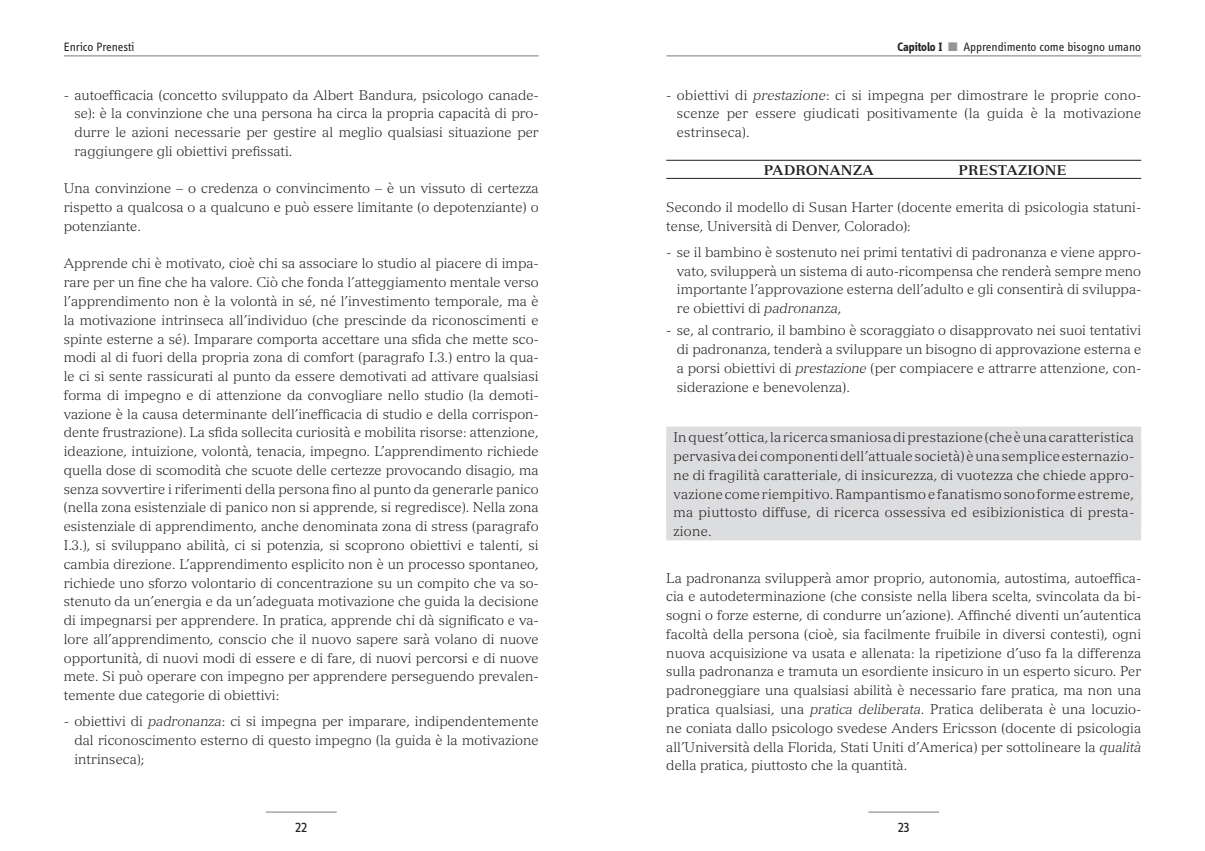
<style>
.page{position:relative;width:1205px;height:851px;background:#fff}
.page>*{position:absolute;margin:0;border:0;box-sizing:border-box;transform-origin:0 0}
.t1{font:300 13.75px/18.8px "Versailles";color:#231f20;text-align:justify}
.t2{font:700 13.75px "Versailles";color:#231f20}
.t3{font:13.75px "Info Disp";color:#231f20}
.t4{font:12.5px "Info Disp";color:#231f20}
.s1{font-weight:700}
.s2{color:#939598}
.s3{font-style:italic}
</style>
<div class="page">
<hr style="left:64px;top:55px;width:475px;height:1px;background:#939598">
<hr style="left:666px;top:55px;width:475px;height:1px;background:#939598">
<hr style="left:868px;top:811px;width:71px;height:1px;background:#939598">
<hr style="left:266px;top:811px;width:71px;height:1px;background:#939598">
<hr style="left:666px;top:160px;width:475px;height:1px;background:#231f20">
<hr style="left:666px;top:178px;width:475px;height:1px;background:#231f20">
<div style="left:666px;top:426px;width:475px;height:39px;background:#dcdddf"></div>
<div style="left:666px;top:464px;width:475px;height:39px;background:#dcdddf"></div>
<div style="left:666px;top:501px;width:475px;height:39px;background:#dcdddf"></div>
<p class="t4" style="left:64px;top:39px;width:72px">Enrico Prenesti</p>
<p class="t4" style="left:897px;top:39px;width:245px"><span class="s1">Capitolo I</span> <span class="s2">■</span> Apprendimento come bisogno umano</p>
<p class="t1" style="left:74px;top:85px;width:466px;text-indent:-11px">- autoefficacia (concetto sviluppato da Albert Bandura, psicologo canade&shy;se): è la convinzione che una persona ha circa la propria capacità di pro&shy;durre le azioni necessarie per gestire al meglio qualsiasi situazione per raggiungere gli obiettivi prefissati.</p>
<p class="t1" style="left:64px;top:179px;width:476px">Una convinzione – o credenza o convincimento – è un vissuto di certezza rispetto a qualcosa o a qualcuno e può essere limitante (o depotenziante) o potenziante.</p>
<p class="t1" style="left:64px;top:254px;width:476px">Apprende chi è motivato, cioè chi sa associare lo studio al piacere di impa&shy;rare per un fine che ha valore. Ciò che fonda l’atteggiamento mentale verso l’apprendimento non è la volontà in sé, né l’investimento temporale, ma è la motivazione intrinseca all’individuo (che prescinde da riconoscimenti e spinte esterne a sé). Imparare comporta accettare una sfida che mette sco&shy;modi al di fuori della propria zona di comfort (paragrafo I.3.) entro la qua&shy;le ci si sente rassicurati al punto da essere demotivati ad attivare qualsiasi forma di impegno e di attenzione da convogliare nello studio (la demoti&shy;vazione è la causa determinante dell’inefficacia di studio e della corrispon&shy;dente frustrazione). La sfida sollecita curiosità e mobilita risorse: attenzione, ideazione, intuizione, volontà, tenacia, impegno. L’apprendimento richiede quella dose di scomodità che scuote delle certezze provocando disagio, ma senza sovvertire i riferimenti della persona fino al punto da generarle panico (nella zona esistenziale di panico non si apprende, si regredisce). Nella zona esistenziale di apprendimento, anche denominata zona di stress (paragrafo I.3.), si sviluppano abilità, ci si potenzia, si scoprono obiettivi e talenti, si cambia direzione. L’apprendimento esplicito non è un processo spontaneo, richiede uno sforzo volontario di concentrazione su un compito che va so&shy;stenuto da un’energia e da un’adeguata motivazione che guida la decisione di impegnarsi per apprendere. In pratica, apprende chi dà significato e va&shy;lore all’apprendimento, conscio che il nuovo sapere sarà volano di nuove opportunità, di nuovi modi di essere e di fare, di nuovi percorsi e di nuove mete. Si può operare con impegno per apprendere perseguendo prevalen&shy;temente due categorie di obiettivi:</p>
<p class="t1" style="left:74px;top:711px;width:466px;text-indent:-11px">- obiettivi di <span class="s3">padronanza</span>: ci si impegna per imparare, indipendentemente dal riconoscimento esterno di questo impegno (la guida è la motivazione intrinseca);</p>
<p class="t1" style="left:677px;top:85px;width:466px;text-indent:-11px">- obiettivi di <span class="s3">prestazione</span>: ci si impegna per dimostrare le proprie cono&shy;scenze per essere giudicati positivamente (la guida è la motivazione estrinseca).</p>
<p class="t2" style="left:764px;top:161px;width:111px">PADRONANZA</p>
<p class="t2" style="left:958px;top:161px;width:110px">PRESTAZIONE</p>
<p class="t1" style="left:666px;top:198px;width:476px">Secondo il modello di Susan Harter (docente emerita di psicologia statuni&shy;tense, Università di Denver, Colorado):</p>
<p class="t1" style="left:677px;top:242px;width:466px;text-indent:-11px">- se il bambino è sostenuto nei primi tentativi di padronanza e viene appro&shy;vato, svilupperà un sistema di auto-ricompensa che renderà sempre meno importante l’approvazione esterna dell’adulto e gli consentirà di sviluppa&shy;re obiettivi di <span class="s3">padronanza</span>,</p>
<p class="t1" style="left:677px;top:321px;width:466px;text-indent:-11px">- se, al contrario, il bambino è scoraggiato o disapprovato nei suoi tentativi di padronanza, tenderà a sviluppare un bisogno di approvazione esterna e a porsi obiettivi di <span class="s3">prestazione</span> (per compiacere e attrarre attenzione, con&shy;siderazione e benevolenza).</p>
<p class="t1" style="left:673px;top:428px;width:462px">In quest’ottica, la ricerca smaniosa di prestazione (che è una caratteristica pervasiva dei componenti dell’attuale società) è una semplice esternazio&shy;ne di fragilità caratteriale, di insicurezza, di vuotezza che chiede appro&shy;vazione come riempitivo. Rampantismo e fanatismo sono forme estreme, ma piuttosto diffuse, di ricerca ossessiva ed esibizionistica di presta&shy;zione.</p>
<p class="t1" style="left:666px;top:568px;width:476px">La padronanza svilupperà amor proprio, autonomia, autostima, autoeffica&shy;cia e autodeterminazione (che consiste nella libera scelta, svincolata da bi&shy;sogni o forze esterne, di condurre un’azione). Affinché diventi un’autentica facoltà della persona (cioè, sia facilmente fruibile in diversi contesti), ogni nuova acquisizione va usata e allenata: la ripetizione d’uso fa la differenza sulla padronanza e tramuta un esordiente insicuro in un esperto sicuro. Per padroneggiare una qualsiasi abilità è necessario fare pratica, ma non una pratica qualsiasi, una <span class="s3">pratica deliberata</span>. Pratica deliberata è una locuzio&shy;ne coniata dallo psicologo svedese Anders Ericsson (docente di psicologia all’Università della Florida, Stati Uniti d’America) per sottolineare la <span class="s3">qualità </span>della pratica, piuttosto che la quantità.</p>
<p class="t3" style="left:295px;top:819px;width:14px">22</p>
<p class="t3" style="left:898px;top:819px;width:14px">23</p>
</div>
